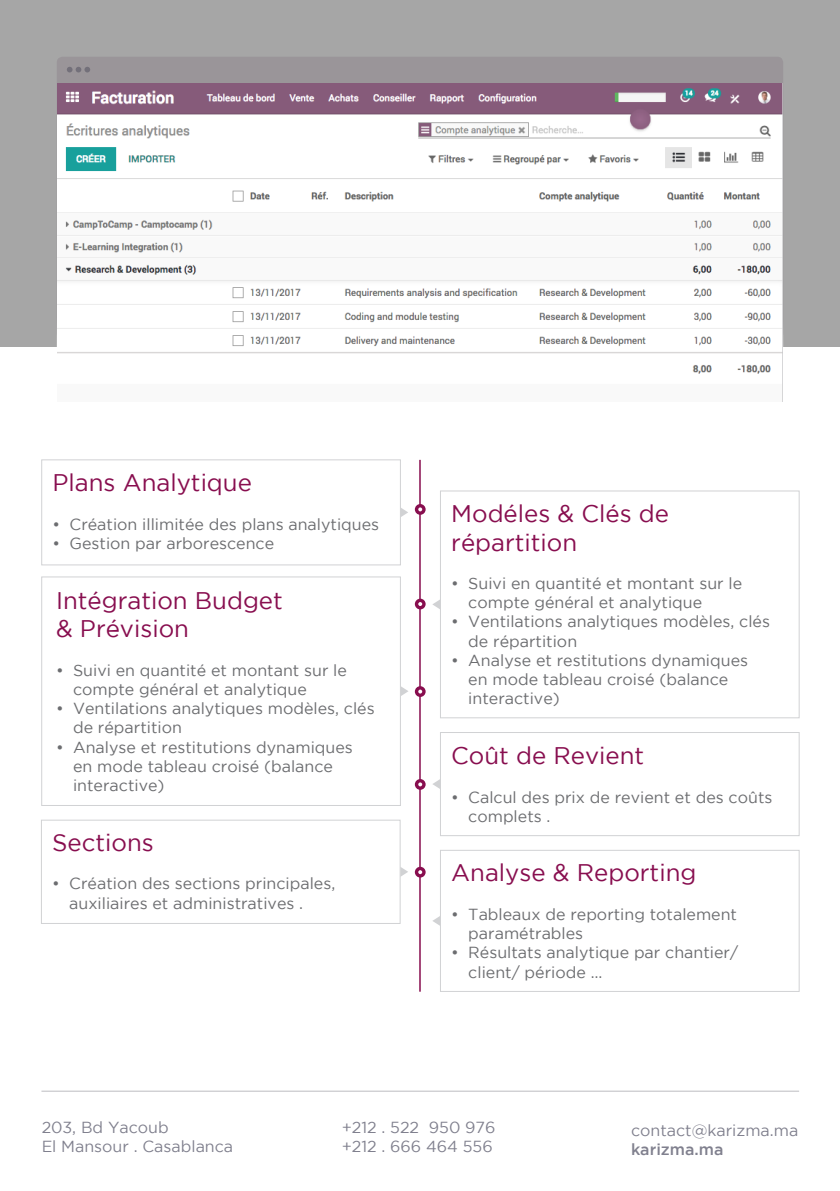
<style>
.page{position:relative;width:840px;height:1191px;background:#fff}
.page>*{position:absolute;margin:0;border:0;box-sizing:border-box;transform-origin:0 0}
.t1{font:24px/28.8px "Gotham";color:#880e4f}
.t2{font:16px/19.2px "Gotham";color:#6c6d70}
.t3{font:16px/19.2px "Gotham";color:#00001d}
.t4{font:500 16px "Gotham";color:#00001d}
</style>
<div class="page">
<div style="left:41px;top:459px;width:359px;height:106px;border:1px solid #d1d2d4"></div>
<div style="left:41px;top:576px;width:359px;height:229px;border:1px solid #d1d2d4"></div>
<div style="left:440px;top:732px;width:359px;height:104px;border:1px solid #d1d2d4"></div>
<div style="left:41px;top:820px;width:359px;height:103px;border:1px solid #d1d2d4"></div>
<div style="left:440px;top:491px;width:359px;height:227px;border:1px solid #d1d2d4"></div>
<div style="left:440px;top:850px;width:359px;height:141px;border:1px solid #d1d2d4"></div>
<div style="left:0;top:0;width:839px;height:346px;background:#a6a6a6"></div>
<hr style="left:41px;top:1090px;width:757px;height:1px;background:#bcbdc0">
<div style="left:57px;top:57px;width:725px;height:282px;background:#9a9599;border-radius:6px"></div>
<svg style="left:67px;top:67px;width:23px;height:5px"></svg>
<img style="left:57px;top:83px;width:725px;height:291px">
<hr style="left:419px;top:460px;width:1px;height:531px;background:#880e4f">
<svg style="left:414px;top:504px;width:11px;height:11px"></svg>
<svg style="left:418px;top:507px;width:4px;height:4px"></svg>
<svg style="left:414px;top:598px;width:11px;height:11px"></svg>
<svg style="left:418px;top:602px;width:4px;height:4px"></svg>
<svg style="left:414px;top:686px;width:11px;height:11px"></svg>
<svg style="left:418px;top:689px;width:4px;height:4px"></svg>
<svg style="left:414px;top:779px;width:11px;height:11px"></svg>
<svg style="left:418px;top:782px;width:4px;height:4px"></svg>
<svg style="left:414px;top:866px;width:11px;height:11px"></svg>
<svg style="left:418px;top:870px;width:4px;height:4px"></svg>
<svg style="left:400px;top:507px;width:8px;height:10px"></svg>
<svg style="left:400px;top:866px;width:8px;height:11px"></svg>
<svg style="left:400px;top:686px;width:8px;height:10px"></svg>
<svg style="left:432px;top:599px;width:8px;height:10px"></svg>
<svg style="left:433px;top:779px;width:7px;height:10px"></svg>
<svg style="left:433px;top:916px;width:7px;height:10px"></svg>
<p class="t1" style="left:52px;top:468px;width:201px">Plans Analytique</p>
<p class="t2" style="left:52px;top:514px;width:328px">• Création illimitée des plans analytiques</p>
<p class="t2" style="left:52px;top:533px;width:223px">• Gestion par arborescence</p>
<p class="t1" style="left:56px;top:585px;width:228px">Intégration Budget</p>
<p class="t1" style="left:56px;top:614px;width:134px">&amp; Prévision</p>
<p class="t2" style="left:73px;top:660px;width:275px;text-indent:-17px">• Suivi en quantité et montant sur le compte général et analytique</p>
<p class="t2" style="left:73px;top:698px;width:303px;text-indent:-17px">• Ventilations analytiques modèles, clés de répartition</p>
<p class="t2" style="left:73px;top:737px;width:281px;text-indent:-17px">• Analyse et restitutions dynamiques en mode tableau croisé (balance interactive)</p>
<p class="t1" style="left:451px;top:741px;width:194px">Coût de Revient</p>
<p class="t2" style="left:468px;top:787px;width:305px;text-indent:-17px">• Calcul des prix de revient et des coûts complets .</p>
<p class="t1" style="left:451px;top:498px;width:219px">Modéles &amp; Clés de répartition</p>
<p class="t2" style="left:468px;top:573px;width:275px;text-indent:-17px">• Suivi en quantité et montant sur le compte général et analytique</p>
<p class="t2" style="left:468px;top:612px;width:303px;text-indent:-17px">• Ventilations analytiques modèles, clés de répartition</p>
<p class="t2" style="left:468px;top:650px;width:281px;text-indent:-17px">• Analyse et restitutions dynamiques en mode tableau croisé (balance interactive)</p>
<p class="t1" style="left:52px;top:827px;width:103px">Sections</p>
<p class="t2" style="left:69px;top:874px;width:267px;text-indent:-17px">• Création des sections principales, auxiliaires et administratives .</p>
<p class="t1" style="left:451px;top:858px;width:246px">Analyse &amp; Reporting</p>
<p class="t2" style="left:468px;top:904px;width:270px;text-indent:-17px">• Tableaux de reporting totalement paramétrables</p>
<p class="t2" style="left:468px;top:942px;width:271px;text-indent:-17px">• Résultats analytique par chantier/ client/ période …</p>
<p class="t3" style="left:41px;top:1117px;width:193px">203, Bd Yacoub<br>El Mansour . Casablanca</p>
<p class="t3" style="left:630px;top:1120px;width:169px">contact@karizma.ma</p>
<p class="t3" style="left:341px;top:1117px;width:155px">+212 . 522 950 976 +212 . 666 464 556</p>
<p class="t4" style="left:630px;top:1140px;width:94px">karizma.ma</p>
</div>
